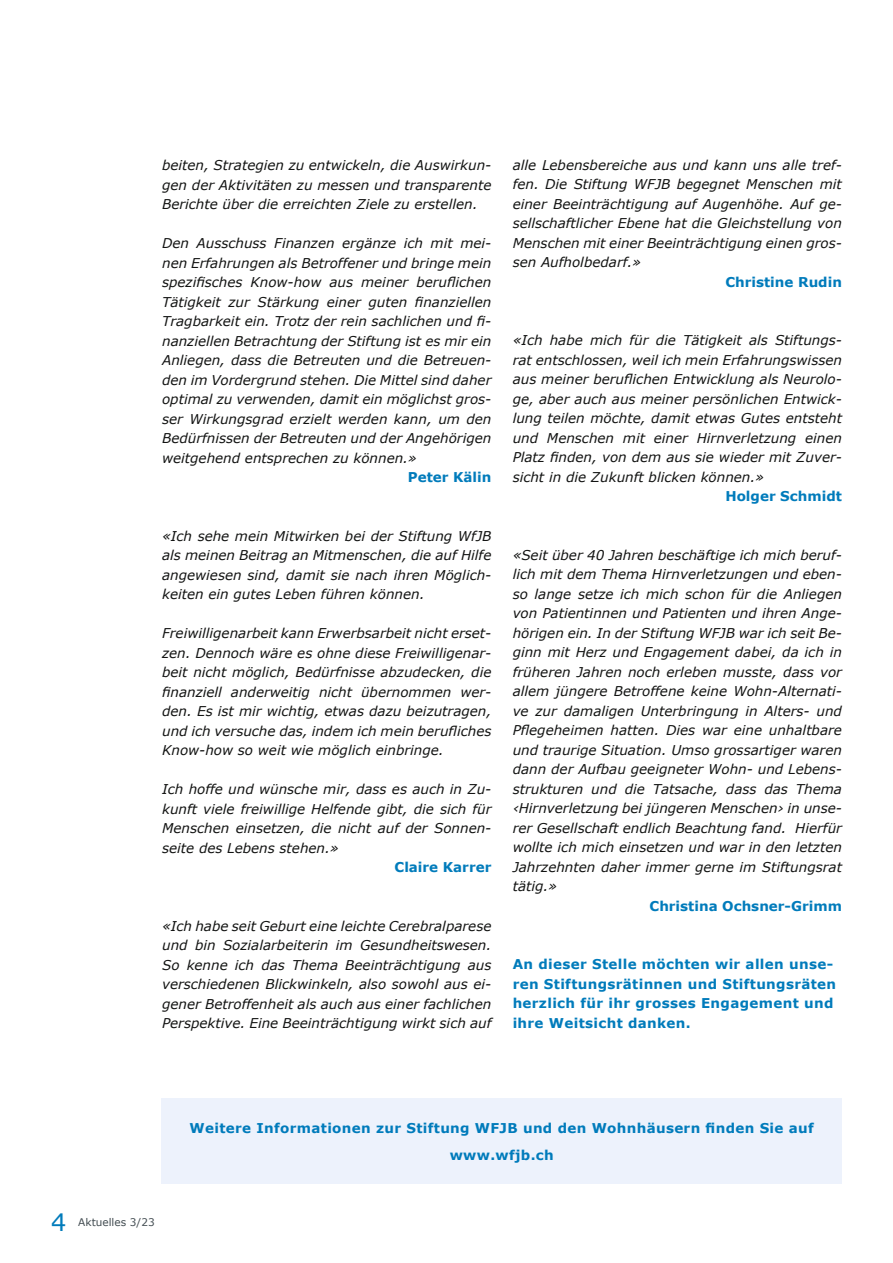
<style>
.page{position:relative;width:893px;height:1263px;background:#fff}
.page>*{position:absolute;margin:0;border:0;box-sizing:border-box;transform-origin:0 0}
.t1{font:24px "Verdana";color:#007bbb}
.t2{font:italic 13.5px/19.5px "Verdana";color:#131413;text-align:justify}
.t3{font:700 13.5px/19.5px "Verdana";letter-spacing:.025em;color:#007bbb}
.t4{font:700 13.5px "Verdana";color:#007bbb}
.t5{font:10.5px "Verdana";color:#444e53}
</style>
<div class="page">
<div style="left:162px;top:1099px;width:680px;height:85px;background:#edf2fc"></div>
<p class="t2" style="left:162px;top:155px;width:331px">beiten, Strategien zu entwickeln, die Auswirkun&shy;gen der Aktivitäten zu messen und transparente Berichte über die erreichten Ziele zu erstellen.</p>
<p class="t2" style="left:162px;top:233px;width:331px">Den Ausschuss Finanzen ergänze ich mit mei&shy;nen Erfahrungen als Betroffener und bringe mein spezifisches Know-how aus meiner beruflichen Tätigkeit zur Stärkung einer guten finanziellen Tragbarkeit ein. Trotz der rein sachlichen und fi&shy;nanziellen Betrachtung der Stiftung ist es mir ein Anliegen, dass die Betreuten und die Betreuen&shy;den im Vordergrund stehen. Die Mittel sind daher optimal zu verwenden, damit ein möglichst gros&shy;ser Wirkungsgrad erzielt werden kann, um den Bedürfnissen der Betreuten und der Angehörigen weitgehend entsprechen zu können.»</p>
<p class="t4" style="left:408px;top:468px;width:85px">Peter Kälin</p>
<p class="t2" style="left:162px;top:526px;width:331px">«Ich sehe mein Mitwirken bei der Stiftung WfJB als meinen Beitrag an Mitmenschen, die auf Hilfe angewiesen sind, damit sie nach ihren Möglich&shy;keiten ein gutes Leben führen können.</p>
<p class="t2" style="left:162px;top:623px;width:331px">Freiwilligenarbeit kann Erwerbsarbeit nicht erset&shy;zen. Dennoch wäre es ohne diese Freiwilligenar&shy;beit nicht möglich, Bedürfnisse abzudecken, die finanziell anderweitig nicht übernommen wer&shy;den. Es ist mir wichtig, etwas dazu beizutragen, und ich versuche das, indem ich mein berufliches Know-how so weit wie möglich einbringe.</p>
<p class="t2" style="left:162px;top:779px;width:331px">Ich hoffe und wünsche mir, dass es auch in Zu&shy;kunft viele freiwillige Helfende gibt, die sich für Menschen einsetzen, die nicht auf der Sonnen&shy;seite des Lebens stehen.»</p>
<p class="t4" style="left:395px;top:857px;width:98px">Claire Karrer</p>
<p class="t2" style="left:162px;top:916px;width:331px">«Ich habe seit Geburt eine leichte Cerebralparese und bin Sozialarbeiterin im Gesundheitswesen.<br>So kenne ich das Thema Beeinträchtigung aus verschiedenen Blickwinkeln, also sowohl aus ei&shy;gener Betroffenheit als auch aus einer fachlichen Perspektive. Eine Beeinträchtigung wirkt sich auf</p>
<p class="t2" style="left:513px;top:155px;width:331px">alle Lebensbereiche aus und kann uns alle tref&shy;fen. Die Stiftung WFJB begegnet Menschen mit einer Beeinträchtigung auf Augenhöhe. Auf ge&shy;sellschaftlicher Ebene hat die Gleichstellung von Menschen mit einer Beeinträchtigung einen gros&shy;sen Aufholbedarf.»</p>
<p class="t4" style="left:725px;top:272px;width:118px">Christine Rudin</p>
<p class="t2" style="left:513px;top:331px;width:331px">«Ich habe mich für die Tätigkeit als Stiftungs&shy;rat entschlossen, weil ich mein Erfahrungswissen aus meiner beruflichen Entwicklung als Neurolo&shy;ge, aber auch aus meiner persönlichen Entwick&shy;lung teilen möchte, damit etwas Gutes entsteht und Menschen mit einer Hirnverletzung einen Platz finden, von dem aus sie wieder mit Zuver&shy;sicht in die Zukunft blicken können.»</p>
<p class="t4" style="left:725px;top:487px;width:118px">Holger Schmidt</p>
<p class="t2" style="left:513px;top:545px;width:331px">«Seit über 40 Jahren beschäftige ich mich beruf&shy;lich mit dem Thema Hirnverletzungen und eben&shy;so lange setze ich mich schon für die Anliegen von Patientinnen und Patienten und ihren Ange&shy;hörigen ein. In der Stiftung WFJB war ich seit Be&shy;ginn mit Herz und Engagement dabei, da ich in früheren Jahren noch erleben musste, dass vor allem jüngere Betroffene keine Wohn-Alternati&shy;ve zur damaligen Unterbringung in Alters- und Pflegeheimen hatten. Dies war eine unhaltbare und traurige Situation. Umso grossartiger waren dann der Aufbau geeigneter Wohn- und Lebens&shy;strukturen und die Tatsache, dass das Thema ‹Hirnverletzung bei jüngeren Menschen› in unse&shy;rer Gesellschaft endlich Beachtung fand. Hierfür wollte ich mich einsetzen und war in den letzten Jahrzehnten daher immer gerne im Stiftungsrat tätig.»</p>
<p class="t4" style="left:649px;top:896px;width:194px">Christina Ochsner-Grimm</p>
<p class="t3" style="left:513px;top:954px;width:325px">An dieser Stelle möchten wir allen unse&shy;ren Stiftungsrätinnen und Stiftungsräten herzlich für ihr grosses Engagement und ihre Weitsicht danken.</p>
<h1 class="t1" style="left:51px;top:1205px;width:17px">4</h1>
<p class="t5" style="left:78px;top:1215px;width:78px">Aktuelles 3/23</p>
<p class="t3" style="left:190px;top:1114px;width:626px;line-height:27px;text-align:center">Weitere Informationen zur Stiftung WFJB und den Wohnhäusern finden Sie auf www.wfjb.ch</p>
</div>
